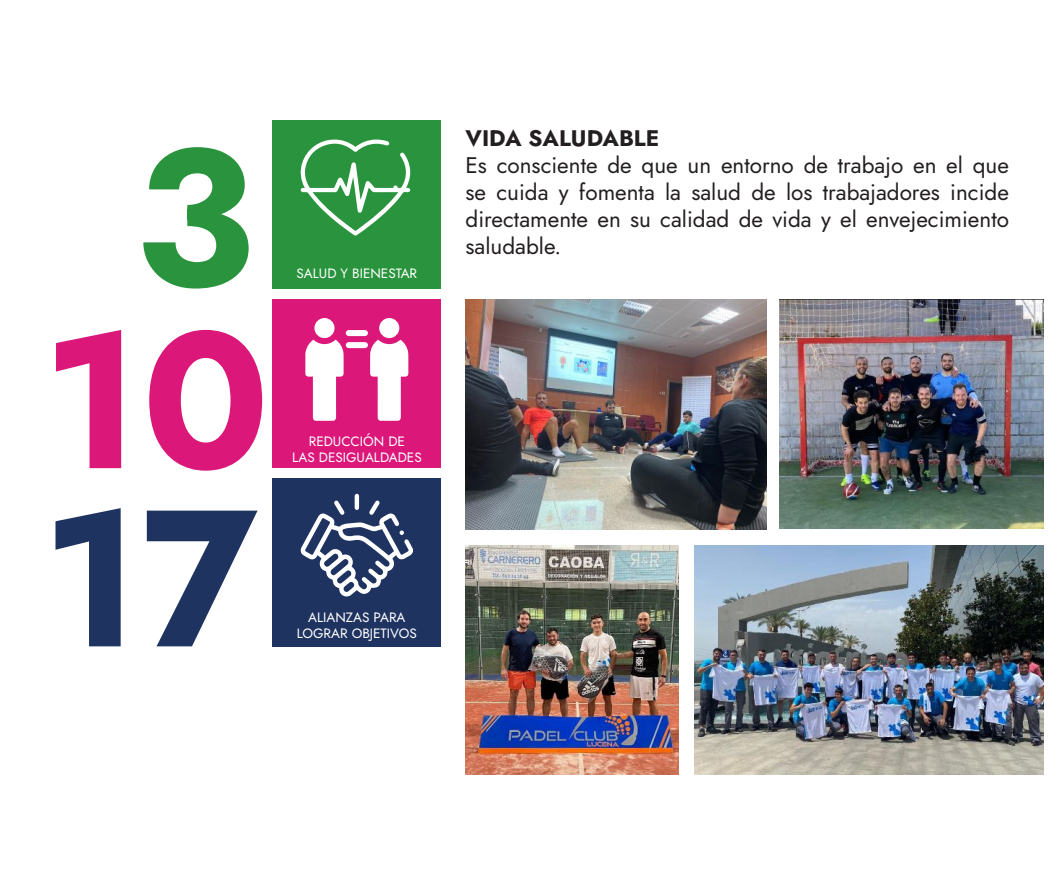
<style>
.page{position:relative;width:1063px;height:893px;background:#fff}
.page>*{position:absolute;margin:0;border:0;box-sizing:border-box;transform-origin:0 0}
.t1{font:700 193.95px "Jost";color:#db177a}
.t2{font:700 193.95px "Jost";color:#1f3361}
.t3{font:700 193.95px "Jost";color:#29943d}
.t4{font:22.5px/27px "Jost";color:#231f20;text-align:justify}
.t5{font:700 22.5px "Jost";color:#231f20}
.t6{font:13.5px/16.2px "Jost";color:#fff;text-align:center}
</style>
<div class="page">
<div style="left:273px;top:121px;width:168px;height:168px;background:#29943d"></div>
<div style="left:273px;top:300px;width:168px;height:168px;background:#db177a"></div>
<div style="left:273px;top:478px;width:168px;height:169px;background:#1f3361"></div>
<div style="left:314px;top:318px;width:21px;height:20px;background:#fff;border-radius:50%"></div>
<div style="left:379px;top:318px;width:20px;height:20px;background:#fff;border-radius:50%"></div>
<svg style="left:305px;top:330px;width:103px;height:91px"></svg>
<svg style="left:300px;top:494px;width:113px;height:103px"></svg>
<svg style="left:300px;top:139px;width:110px;height:97px"></svg>
<img style="left:466px;top:300px;width:301px;height:229px">
<img style="left:780px;top:300px;width:264px;height:228px">
<img style="left:466px;top:545px;width:212px;height:229px">
<img style="left:694px;top:545px;width:350px;height:229px">
<h1 class="t3" style="left:134px;top:86px;width:122px">3</h1>
<h1 class="t1" style="left:43px;top:268px;width:229px">10</h1>
<h1 class="t2" style="left:42px;top:447px;width:217px">17</h1>
<p class="t6" style="left:297px;top:265px;width:122px">SALUD Y BIENESTAR</p>
<p class="t6" style="left:292px;top:433px;width:131px">REDUCCIÓN DE<br>LAS DESIGUALDADES</p>
<p class="t6" style="left:297px;top:609px;width:122px">ALIANZAS PARA<br>LOGRAR OBJETIVOS</p>
<p class="t5" style="left:466px;top:123px;width:195px">VIDA SALUDABLE</p>
<p class="t4" style="left:466px;top:152px;width:545px">Es consciente de que un entorno de trabajo en el que se cuida y fomenta la salud de los trabajadores incide directamente en su calidad de vida y el envejecimiento saludable.</p>
</div>
